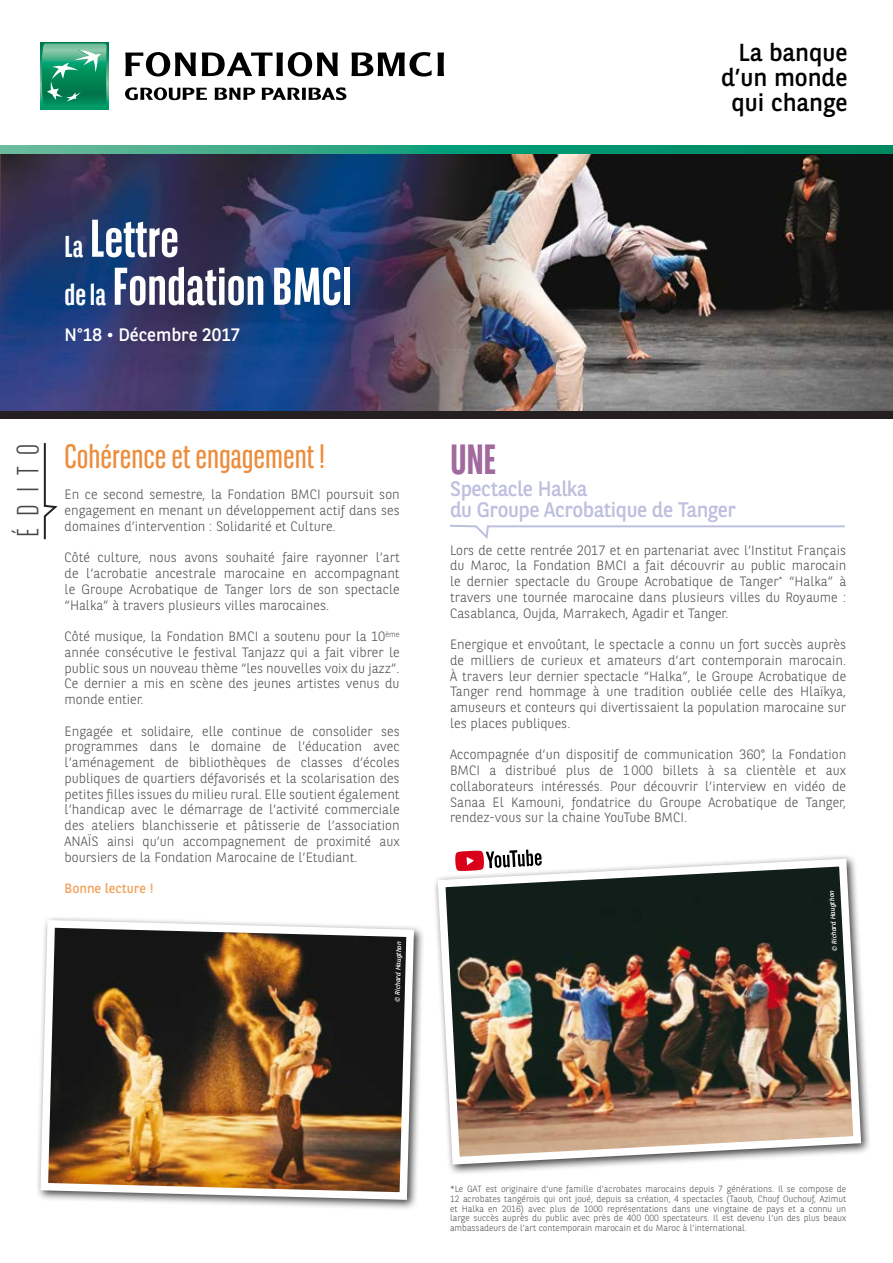
<style>
.page{position:relative;width:893px;height:1263px;background:#fff}
.page>*{position:absolute;margin:0;border:0;box-sizing:border-box;transform-origin:0 0}
.t1{font:700 52.95px/48px "BNPP Sans Condensed";color:#fff}
.t2{font:700 42px "BNPP Sans Condensed";color:#a16a9f}
.t3{font:33.9px "BNPP Sans Condensed";color:#ec8d3d}
.t4{font:300 30.45px "BNPP Sans Condensed";letter-spacing:.4em;color:#474549}
.t5{font:24.6px/24.6px "BNPP Sans";color:#000;text-align:right}
.t6{font:21px/21.6px "BNPP Sans";letter-spacing:-.02em;color:#bcc0de}
.t7{font:18px "BNPP Sans";color:#fff}
.t8{font:300 13.5px/15.8px "BNPP Sans";color:#504b4e;text-align:justify}
.t9{font:13.5px "BNPP Sans";color:#f1a562}
.t10{font:300 9px/9.8px "BNPP Sans";color:#504b4e;text-align:justify}
.t11{font:italic 6.75px "BNPP Sans";color:#fff}
.s1{font-size:30px}
</style>
<div class="page">
<img style="left:0;top:153px;width:893px;height:258px">
<svg style="left:0;top:146px;width:893px;height:7px;background:#219f7b"></svg>
<div style="left:0;top:411px;width:893px;height:7px;background:#241f21"></div>
<svg style="left:43px;top:443px;width:15px;height:97px"></svg>
<svg style="left:450px;top:524px;width:395px;height:15px"></svg>
<div style="left:36px;top:915px;width:389px;height:296px;background:#000;opacity:.75"></div>
<img style="left:37px;top:916px;width:381px;height:288px">
<div style="left:40px;top:42px;width:68px;height:68px;background:linear-gradient(to right,#009a65,#009a65)"></div>
<svg style="left:42px;top:43px;width:65px;height:65px;background:#30a076"></svg>
<svg style="left:125px;top:87px;width:82px;height:13px"></svg>
<svg style="left:215px;top:88px;width:40px;height:12px"></svg>
<svg style="left:262px;top:87px;width:84px;height:13px"></svg>
<svg style="left:125px;top:52px;width:71px;height:25px"></svg>
<svg style="left:202px;top:52px;width:136px;height:25px"></svg>
<svg style="left:351px;top:52px;width:93px;height:25px"></svg>
<div style="left:433px;top:854px;width:439px;height:321px;background:#000;opacity:.75"></div>
<img style="left:434px;top:855px;width:431px;height:313px">
<svg style="left:455px;top:849px;width:87px;height:22px"></svg>
<h1 class="t1" style="left:65px;top:214px;width:285px"><span class="s1">La</span> Lettre<br><span class="s1">de la</span> Fondation BMCI</h1>
<h3 class="t7" style="left:65px;top:322px;width:177px">N°18 • Décembre 2017</h3>
<h3 class="t4" style="left:9px;top:537px;width:95px;rotate:-90deg">édito</h3>
<h3 class="t3" style="left:65px;top:435px;width:262px">Cohérence et engagement !</h3>
<p class="t8" style="left:65px;top:486px;width:337px">En ce second semestre, la Fondation BMCI poursuit son engagement en menant un développement actif dans ses domaines d’intervention : Solidarité et Culture.</p>
<p class="t8" style="left:65px;top:549px;width:337px">Côté culture, nous avons souhaité faire rayonner l’art de l’acrobatie ancestrale marocaine en accompagnant le Groupe Acrobatique de Tanger lors de son spectacle “Halka” à travers plusieurs villes marocaines.</p>
<p class="t8" style="left:65px;top:628px;width:337px">Côté musique, la Fondation BMCI a soutenu pour la 10<sup>ème </sup>année consécutive le festival Tanjazz qui a fait vibrer le public sous un nouveau thème “les nouvelles voix du jazz”.<br>Ce dernier a mis en scène des jeunes artistes venus du monde entier.</p>
<p class="t8" style="left:65px;top:722px;width:337px">Engagée et solidaire, elle continue de consolider ses programmes dans le domaine de l’éducation avec l’aménagement de bibliothèques de classes d’écoles publiques de quartiers défavorisés et la scolarisation des petites filles issues du milieu rural. Elle soutient également l’handicap avec le démarrage de l’activité commerciale des ateliers blanchisserie et pâtisserie de l’association ANAÏS ainsi qu’un accompagnement de proximité aux boursiers de la Fondation Marocaine de l’Etudiant.</p>
<p class="t9" style="left:65px;top:879px;width:91px">Bonne lecture !</p>
<p class="t11" style="left:392px;top:1002px;width:62px;rotate:-88deg">© Richard Haugthon</p>
<h3 class="t5" style="left:721px;top:39px;width:128px">La banque d’un monde qui change</h3>
<h2 class="t2" style="left:450px;top:435px;width:48px">UNE</h2>
<h3 class="t6" style="left:450px;top:476px;width:287px">Spectacle Halka<br>du Groupe Acrobatique de Tanger</h3>
<p class="t8" style="left:450px;top:541px;width:398px">Lors de cette rentrée 2017 et en partenariat avec l’Institut Français du Maroc, la Fondation BMCI a fait découvrir au public marocain le dernier spectacle du Groupe Acrobatique de Tanger<sup>*</sup> “Halka” à travers une tournée marocaine dans plusieurs villes du Royaume :<br>Casablanca, Oujda, Marrakech, Agadir et Tanger.</p>
<p class="t8" style="left:450px;top:636px;width:398px">Energique et envoûtant, le spectacle a connu un fort succès auprès de milliers de curieux et amateurs d’art contemporain marocain.<br>À travers leur dernier spectacle “Halka”, le Groupe Acrobatique de Tanger rend hommage à une tradition oubliée celle des Hlaïkya, amuseurs et conteurs qui divertissaient la population marocaine sur les places publiques.</p>
<p class="t8" style="left:450px;top:746px;width:398px">Accompagnée d’un dispositif de communication 360°, la Fondation BMCI a distribué plus de 1000 billets à sa clientèle et aux collaborateurs intéressés. Pour découvrir l’interview en vidéo de Sanaa El Kamouni, fondatrice du Groupe Acrobatique de Tanger, rendez-vous sur la chaine YouTube BMCI.</p>
<p class="t11" style="left:830px;top:951px;width:62px;rotate:-93deg">© Richard Haugthon</p>
<p class="t10" style="left:450px;top:1184px;width:398px">*Le GAT est originaire d’une famille d’acrobates marocains depuis 7 générations. Il se compose de 12 acrobates tangérois qui ont joué, depuis sa création, 4 spectacles (Taoub, Chouf Ouchouf, Azimut et Halka en 2016) avec plus de 1000 représentations dans une vingtaine de pays et a connu un large succès auprès du public avec près de 400 000 spectateurs. Il est devenu l’un des plus beaux ambassadeurs de l’art contemporain marocain et du Maroc à l’international.</p>
</div>
